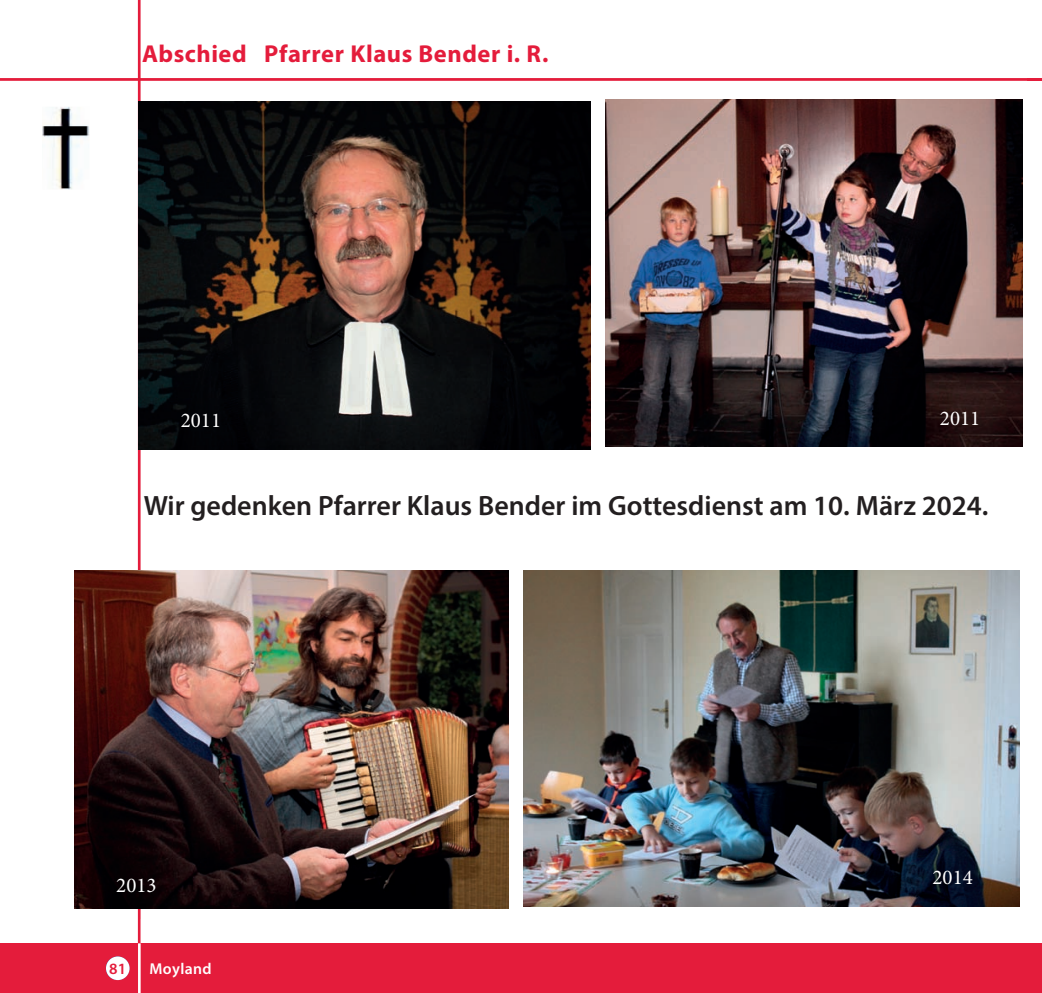
<style>
.page{position:relative;width:1042px;height:993px;background:#fff}
.page>*{position:absolute;margin:0;border:0;box-sizing:border-box;transform-origin:0 0}
.t1{font:600 28px "Myriad Pro";color:#231f20}
.t2{font:700 24.5px "Myriad Pro";letter-spacing:.025em;color:#e41c3b}
.t3{font:21px "Minion Pro";color:#fff}
.t4{font:600 15.75px "Myriad Pro";letter-spacing:.025em;color:#fff}
.t5{font:600 15.75px "Myriad Pro";color:#e41c3b}
</style>
<div class="page">
<hr style="left:0;top:78px;width:1042px;height:3px;background:#e41c3b">
<hr style="left:138px;top:0;width:2px;height:949px;background:#e41c3b">
<div style="left:0;top:943px;width:1042px;height:49px;background:#e41c3b"></div>
<hr style="left:138px;top:943px;width:3px;height:49px;background:#fff">
<div style="left:106px;top:956px;width:24px;height:23px;background:#fff;border-radius:50%"></div>
<img style="left:523px;top:570px;width:496px;height:335px">
<img style="left:74px;top:570px;width:434px;height:338px">
<img style="left:605px;top:99px;width:417px;height:347px">
<img style="left:139px;top:102px;width:451px;height:347px">
<img style="left:42px;top:107px;width:47px;height:82px">
<p class="t2" style="left:142px;top:38px;width:408px">Abschied Pfarrer Klaus Bender i. R.</p>
<p class="t3" style="left:181px;top:406px;width:42px">2011</p>
<p class="t3" style="left:940px;top:404px;width:42px">2011</p>
<p class="t1" style="left:144px;top:487px;width:846px">Wir gedenken Pfarrer Klaus Bender im Gottesdienst am 10. März 2024.</p>
<p class="t3" style="left:116px;top:870px;width:42px">2013</p>
<p class="t5" style="left:109px;top:958px;width:19px">81</p>
<p class="t4" style="left:149px;top:958px;width:64px">Moyland</p>
<p class="t3" style="left:932px;top:863px;width:42px">2014</p>
</div>
